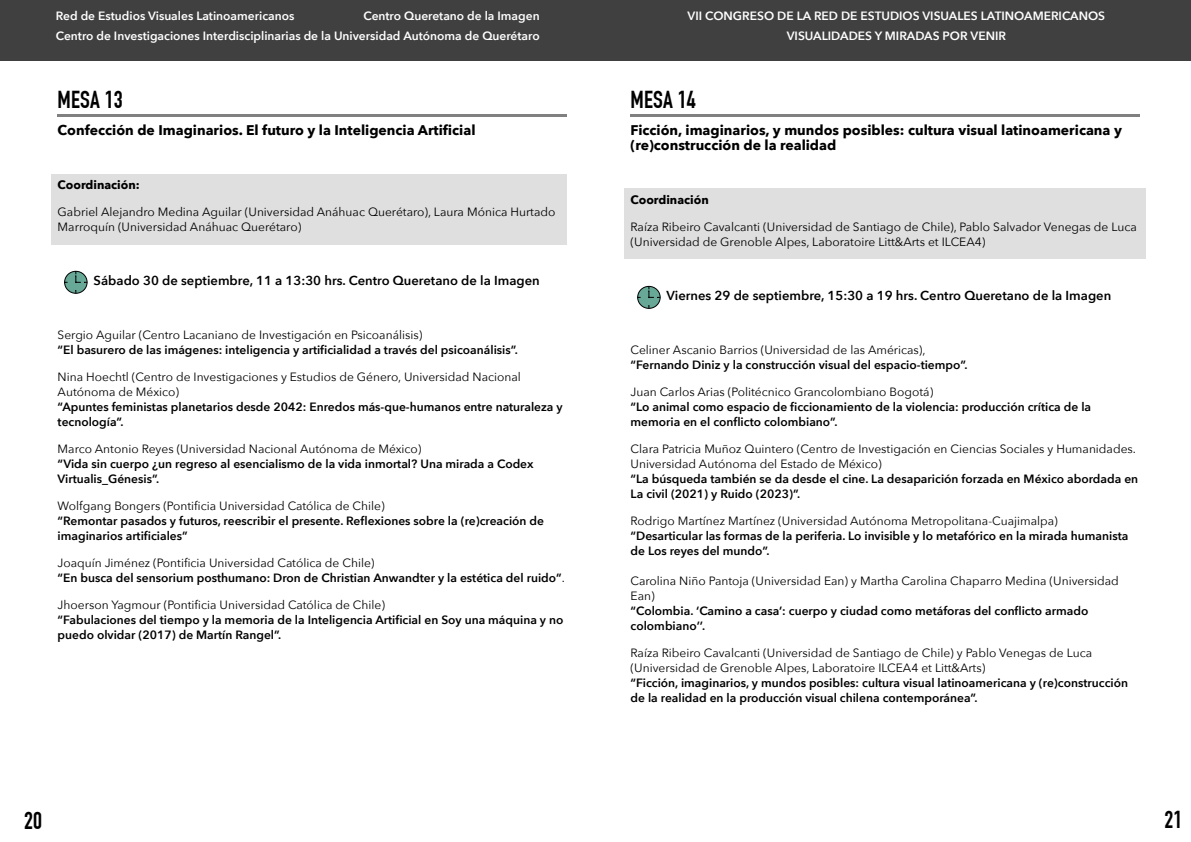
<style>
.page{position:relative;width:1191px;height:842px;background:#fff}
.page>*{position:absolute;margin:0;border:0;box-sizing:border-box;transform-origin:0 0}
.t1{font:700 24px "DIN Condensed";letter-spacing:.01em;color:#000}
.t2{font:700 14px/15px "Avenir Next";color:#000}
.t3{font:600 13px "Avenir Next";color:#000}
.t4{font:600 12px/15px "Avenir Next";color:#000}
.t5{font:12px/15px "Avenir Next";color:#000}
.t6{font:600 12px/20px "Avenir Next";color:#fff;text-align:center}
.t7{font:700 12px "Avenir Next";color:#000}
.s1{font-weight:400}
</style>
<div class="page">
<div style="left:595px;top:0;width:596px;height:61px;background:#404040"></div>
<hr style="left:630px;top:114px;width:510px;height:3px;background:#808080">
<div style="left:624px;top:188px;width:522px;height:71px;background:#dfdfdf"></div>
<div style="left:0;top:0;width:595px;height:61px;background:#404040"></div>
<hr style="left:58px;top:114px;width:509px;height:3px;background:#808080">
<div style="left:51px;top:174px;width:516px;height:70px;background:#dfdfdf"></div>
<svg style="left:637px;top:286px;width:23px;height:23px"></svg>
<svg style="left:648px;top:287px;width:12px;height:11px"></svg>
<svg style="left:64px;top:271px;width:23px;height:23px"></svg>
<svg style="left:75px;top:272px;width:12px;height:11px"></svg>
<p class="t6" style="left:56px;top:6px;width:485px;text-align:right">Centro Queretano de la Imagen<br>Centro de Investigaciones Interdisciplinarias de la Universidad Autónoma de Querétaro</p>
<p class="t6" style="left:56px;top:6px;width:240px">Red de Estudios Visuales Latinoamericanos</p>
<h1 class="t1" style="left:58px;top:91px;width:67px">MESA 13</h1>
<p class="t2" style="left:58px;top:123px;width:419px">Confección de Imaginarios. El futuro y la Inteligencia Artificial</p>
<p class="t7" style="left:58px;top:177px;width:84px">Coordinación:</p>
<p class="t5" style="left:58px;top:205px;width:499px">Gabriel Alejandro Medina Aguilar (Universidad Anáhuac Querétaro), Laura Mónica Hurtado<br>Marroquín (Universidad Anáhuac Querétaro)</p>
<p class="t3" style="left:94px;top:272px;width:447px">Sábado 30 de septiembre, 11 a 13:30 hrs. Centro Queretano de la Imagen</p>
<p class="t5" style="left:58px;top:328px;width:366px">Sergio Aguilar (Centro Lacaniano de Investigación en Psicoanálisis)</p>
<p class="t4" style="left:58px;top:343px;width:462px">“El basurero de las imágenes: inteligencia y artificialidad a través del psicoanálisis”.</p>
<p class="t5" style="left:58px;top:370px;width:465px">Nina Hoechtl (Centro de Investigaciones y Estudios de Género, Universidad Nacional<br>Autónoma de México)</p>
<p class="t4" style="left:58px;top:400px;width:506px">“Apuntes feministas planetarios desde 2042: Enredos más-que-humanos entre naturaleza y tecnología”.</p>
<p class="t5" style="left:58px;top:442px;width:365px">Marco Antonio Reyes (Universidad Nacional Autónoma de México)</p>
<p class="t4" style="left:58px;top:457px;width:477px">“Vida sin cuerpo ¿un regreso al esencialismo de la vida inmortal? Una mirada a Codex<br>Virtualis_Génesis”.</p>
<p class="t5" style="left:58px;top:499px;width:328px">Wolfgang Bongers (Pontificia Universidad Católica de Chile)</p>
<p class="t4" style="left:58px;top:514px;width:488px">“Remontar pasados y futuros, reescribir el presente. Reflexiones sobre la (re)creación de imaginarios artificiales”</p>
<p class="t4" style="left:58px;top:556px;width:509px"><span class="s1">Joaquín Jiménez (Pontificia Universidad Católica de Chile)<br></span>“En busca del sensorium posthumano: Dron de Christian Anwandter y la estética del ruido”<span class="s1">.</span></p>
<p class="t5" style="left:58px;top:598px;width:329px">Jhoerson Yagmour (Pontificia Universidad Católica de Chile)</p>
<p class="t4" style="left:58px;top:613px;width:507px">“Fabulaciones del tiempo y la memoria de la Inteligencia Artificial en Soy una máquina y no puedo olvidar (2017) de Martín Rangel”.</p>
<h1 class="t1" style="left:24px;top:812px;width:19px">20</h1>
<p class="t6" style="left:687px;top:6px;width:419px">VII CONGRESO DE LA RED DE ESTUDIOS VISUALES LATINOAMERICANOS<br>VISUALIDADES Y MIRADAS POR VENIR</p>
<h1 class="t1" style="left:630px;top:91px;width:67px">MESA 14</h1>
<p class="t2" style="left:630px;top:123px;width:493px">Ficción, imaginarios, y mundos posibles: cultura visual latinoamericana y (re)construcción de la realidad</p>
<p class="t7" style="left:630px;top:192px;width:80px">Coordinación</p>
<p class="t5" style="left:630px;top:220px;width:507px">Raíza Ribeiro Cavalcanti (Universidad de Santiago de Chile), Pablo Salvador Venegas de Luca (Universidad de Grenoble Alpes, Laboratoire Litt&amp;Arts et ILCEA4)</p>
<p class="t3" style="left:666px;top:287px;width:446px">Viernes 29 de septiembre, 15:30 a 19 hrs. Centro Queretano de la Imagen</p>
<p class="t5" style="left:630px;top:343px;width:296px">Celiner Ascanio Barrios (Universidad de las Américas),</p>
<p class="t4" style="left:630px;top:358px;width:339px">“Fernando Diniz y la construcción visual del espacio-tiempo”.</p>
<p class="t5" style="left:630px;top:385px;width:304px">Juan Carlos Arias (Politécnico Grancolombiano Bogotá)</p>
<p class="t4" style="left:630px;top:400px;width:462px">“Lo animal como espacio de ficcionamiento de la violencia: producción crítica de la memoria en el conflicto colombiano”.</p>
<p class="t5" style="left:630px;top:442px;width:507px">Clara Patricia Muñoz Quintero (Centro de Investigación en Ciencias Sociales y Humanidades.<br>Universidad Autónoma del Estado de México)</p>
<p class="t4" style="left:630px;top:472px;width:509px">“La búsqueda también se da desde el cine. La desaparición forzada en México abordada en<br>La civil (2021) y Ruido (2023)”.</p>
<p class="t5" style="left:630px;top:514px;width:429px">Rodrigo Martínez Martínez (Universidad Autónoma Metropolitana-Cuajimalpa)</p>
<p class="t4" style="left:630px;top:529px;width:499px">“Desarticular las formas de la periferia. Lo invisible y lo metafórico en la mirada humanista de Los reyes del mundo”.</p>
<p class="t5" style="left:630px;top:574px;width:490px">Carolina Niño Pantoja (Universidad Ean) y Martha Carolina Chaparro Medina (Universidad<br>Ean)</p>
<p class="t4" style="left:630px;top:604px;width:459px">“Colombia. ‘Camino a casa’: cuerpo y ciudad como metáforas del conflicto armado colombiano’’.</p>
<p class="t5" style="left:630px;top:646px;width:463px">Raíza Ribeiro Cavalcanti (Universidad de Santiago de Chile) y Pablo Venegas de Luca (Universidad de Grenoble Alpes, Laboratoire ILCEA4 et Litt&amp;Arts)</p>
<p class="t4" style="left:630px;top:676px;width:499px">“Ficción, imaginarios, y mundos posibles: cultura visual latinoamericana y (re)construcción de la realidad en la producción visual chilena contemporánea”.</p>
<h1 class="t1" style="left:1164px;top:811px;width:19px">21</h1>
</div>
